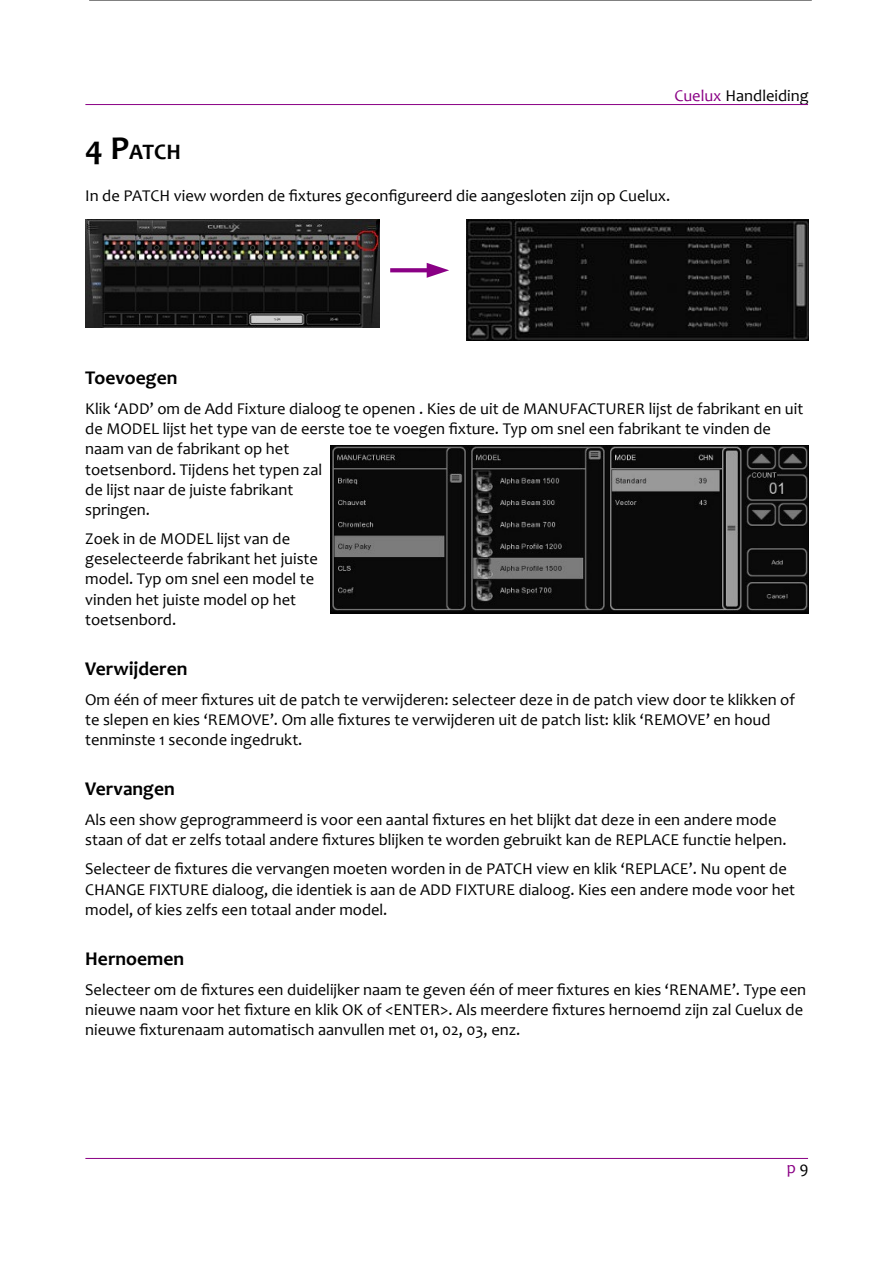
<style>
.page{position:relative;width:893px;height:1263px;background:#fff}
.page>*{position:absolute;margin:0;border:0;box-sizing:border-box;transform-origin:0 0}
.t1{font:700 22.2px "Candara";color:#000}
.t2{font:700 19.5px "Candara";color:#000}
.t3{font:16.5px/20.2px "Candara";color:#000}
.t4{font:16.5px "Candara";color:#8a0085}
.s1{color:#8a0085}
.s2{font-size:33.6px}
.s3{color:#000}
</style>
<div class="page">
<img style="left:466px;top:219px;width:342px;height:121px">
<img style="left:85px;top:219px;width:295px;height:108px">
<svg style="left:390px;top:263px;width:59px;height:15px"></svg>
<hr style="left:89px;top:0;width:722px;height:1px;background:#000">
<hr style="left:85px;top:104px;width:723px;height:1px;background:#8a0085">
<hr style="left:85px;top:1158px;width:723px;height:1px;background:#8a0085">
<img style="left:330px;top:446px;width:478px;height:168px">
<p class="t3" style="left:674px;top:85px;width:136px"><span class="s1">Cuelux</span> Handleiding</p>
<h1 class="t1" style="left:85px;top:137px;width:97px"><span class="s2">4 P</span>ATCH</h1>
<p class="t3" style="left:85px;top:185px;width:586px">In de PATCH view worden de fxtures geconfgureerd die aangesloten zijn op Cuelux.</p>
<p class="t2" style="left:85px;top:366px;width:94px">Toevoegen</p>
<p class="t3" style="left:85px;top:398px;width:719px">Klik ‘ADD’ om de Add Fixture dialoog te openen . Kies de uit de MANUFACTURER lijst de fabrikant en uit de MODEL lijst het type van de eerste toe te voegen fxture. Typ om snel een fabrikant te vinden de naam van de fabrikant op het<br>toetsenbord. Tijdens het typen zal<br>de lijst naar de juiste fabrikant<br>springen.</p>
<p class="t3" style="left:85px;top:528px;width:234px">Zoek in de MODEL lijst van de geselecteerde fabrikant het juiste model. Typ om snel een model te vinden het juiste model op het toetsenbord.</p>
<p class="t2" style="left:85px;top:656px;width:104px">Verwijderen</p>
<p class="t3" style="left:85px;top:689px;width:711px">Om één of meer fxtures uit de patch te verwijderen: selecteer deze in de patch view door te klikken of te slepen en kies ‘REMOVE’. Om alle fxtures te verwijderen uit de patch list: klik ‘REMOVE’ en houd tenminste 1 seconde ingedrukt.</p>
<p class="t2" style="left:85px;top:777px;width:91px">Vervangen</p>
<p class="t3" style="left:85px;top:809px;width:703px">Als een show geprogrammeerd is voor een aantal fxtures en het blijkt dat deze in een andere mode staan of dat er zelfs totaal andere fxtures blijken te worden gebruikt kan de REPLACE functie helpen.</p>
<p class="t3" style="left:85px;top:859px;width:711px">Selecteer de fxtures die vervangen moeten worden in de PATCH view en klik ‘REPLACE’. Nu opent de<br>CHANGE FIXTURE dialoog, die identiek is aan de ADD FIXTURE dialoog. Kies een andere mode voor het model, of kies zelfs een totaal ander model.</p>
<p class="t2" style="left:85px;top:946px;width:100px">Hernoemen</p>
<p class="t3" style="left:85px;top:979px;width:722px">Selecteer om de fxtures een duidelijker naam te geven één of meer fxtures en kies ‘RENAME’. Type een nieuwe naam voor het fxture en klik OK of &lt;ENTER&gt;. Als meerdere fxtures hernoemd zijn zal Cuelux de nieuwe fxturenaam automatisch aanvullen met 01, 02, 03, enz.</p>
<p class="t4" style="left:786px;top:1158px;width:23px">p <span class="s3">9</span></p>
</div>
